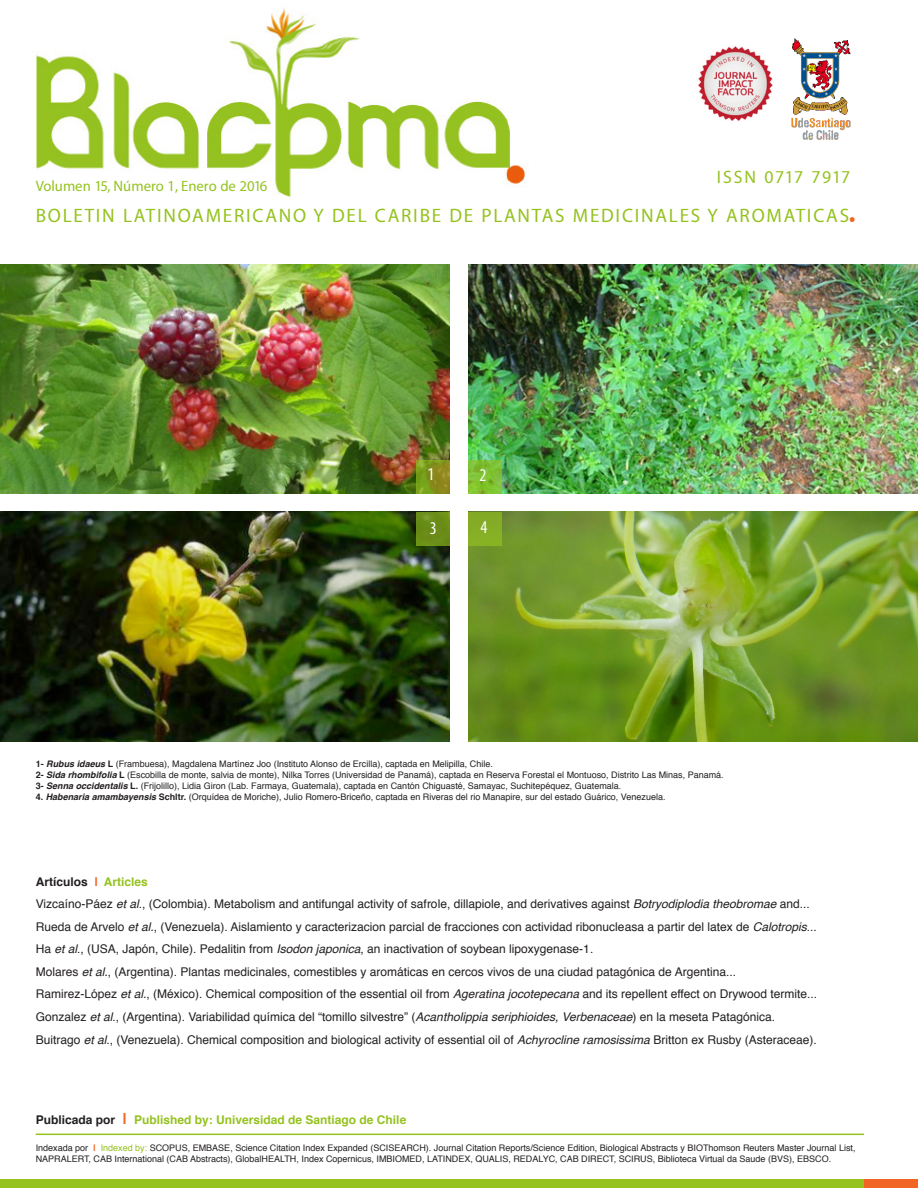
<style>
.page{position:relative;width:918px;height:1188px;background:#fff}
.page>*{position:absolute;margin:0;border:0;box-sizing:border-box;transform-origin:0 0}
.t1{font:500 19.5px "Myriad Apple";letter-spacing:.09em;color:#95c21f}
.t2{font:500 18px "Myriad Apple";letter-spacing:.085em;color:#95c21f}
.t3{font:condensed 18px "Myriad Pro";color:#fff}
.t4{font:500 15px "Myriad Apple";color:#95c21f}
.t5{font:12px "Helvetica";color:#231f20}
.t6{font:700 12px "Helvetica";color:#95c21f}
.t7{font:700 12px "Helvetica";color:#231f20}
.t8{font:9px/10.8px "Helvetica";color:#231f20}
.s1{font-family:"Futura";font-weight:800;font-stretch:condensed;font-size:21px;color:#f26423}
.s2{font-weight:700}
.s3{font-weight:700;font-style:italic}
.s4{font-style:italic}
.s5{color:#95c21f}
</style>
<div class="page">
<img style="left:36px;top:7px;width:491px;height:191px">
<div style="left:0;top:1180px;width:895px;height:8px;background:#95c21f"></div>
<div style="left:864px;top:1180px;width:54px;height:8px;background:#f26423"></div>
<hr style="left:36px;top:1134px;width:828px;height:1px;background:#95c21f">
<img style="left:698px;top:46px;width:75px;height:75px">
<img style="left:0;top:264px;width:450px;height:230px">
<img style="left:468px;top:264px;width:450px;height:230px">
<img style="left:0;top:512px;width:450px;height:229px">
<img style="left:468px;top:512px;width:450px;height:229px">
<svg style="left:416px;top:460px;width:34px;height:34px"></svg>
<div style="left:416px;top:512px;width:34px;height:34px;background:#6a8c17"></div>
<div style="left:468px;top:512px;width:34px;height:34px;background:#86ad25"></div>
<svg style="left:468px;top:460px;width:34px;height:34px"></svg>
<img style="left:791px;top:38px;width:60px;height:102px">
<p class="t4" style="left:36px;top:177px;width:233px">Volumen 15, Número 1, Enero de 2016</p>
<p class="t2" style="left:717px;top:166px;width:135px">ISSN 0717 7917</p>
<p class="t1" style="left:36px;top:204px;width:821px">BOLETIN LATINOAMERICANO Y DEL CARIBE DE PLANTAS MEDICINALES Y AROMATICAS<span class="s1">.</span></p>
<p class="t3" style="left:428px;top:463px;width:8px">1</p>
<p class="t3" style="left:479px;top:464px;width:8px">2</p>
<p class="t3" style="left:430px;top:517px;width:8px">3</p>
<p class="t3" style="left:480px;top:516px;width:8px">4</p>
<p class="t8" style="left:36px;top:759px;width:459px"><span class="s2">1-</span> <span class="s3">Rubus idaeus</span> <span class="s2">L</span> (Frambuesa), Magdalena Martínez Joo (Instituto Alonso de Ercilla), captada en Melipilla, Chile.</p>
<p class="t8" style="left:36px;top:770px;width:690px"><span class="s2">2-</span> <span class="s3">Sida rhombifolia</span> <span class="s2">L</span> (Escobilla de monte, salvia de monte), Nilka Torres (Universidad de Panamá), captada en Reserva Forestal el Montuoso, Distrito Las Minas, Panamá.</p>
<p class="t8" style="left:36px;top:781px;width:587px"><span class="s2">3-</span> <span class="s3">Senna occidentalis</span> <span class="s2">L.</span> (Frijolillo), Lidia Giron (Lab. Farmaya, Guatemala), captada en Cantón Chiguasté, Samayac, Suchitepéquez, Guatemala.</p>
<p class="t8" style="left:36px;top:791px;width:631px"><span class="s2">4.</span> <span class="s3">Habenaria amambayensis</span> <span class="s2">Schltr.</span> (Orquídea de Moriche), Julio Romero-Briceño, captada en Riveras del rio Manapire, sur del estado Guárico, Venezuela.</p>
<p class="t7" style="left:36px;top:872px;width:54px">Artículos</p>
<p class="t6" style="left:104px;top:872px;width:46px">Articles</p>
<p class="t5" style="left:36px;top:895px;width:776px">Vizcaíno-Páez <span class="s4">et al</span>., (Colombia). Metabolism and antifungal activity of safrole, dillapiole, and derivatives against <span class="s4">Botryodiplodia theobromae</span> and...</p>
<p class="t5" style="left:36px;top:917px;width:783px">Rueda de Arvelo <span class="s4">et al.</span>, (Venezuela). Aislamiento y caracterizacion parcial de fracciones con actividad ribonucleasa a partir del latex de <span class="s4">Calotropis</span>...</p>
<p class="t5" style="left:36px;top:940px;width:559px">Ha <span class="s4">et al</span>., (USA, Japón, Chile). Pedalitin from <span class="s4">Isodon japonica</span>, an inactivation of soybean lipoxygenase-1.</p>
<p class="t5" style="left:36px;top:962px;width:702px">Molares <span class="s4">et al.</span>, (Argentina). Plantas medicinales, comestibles y aromáticas en cercos vivos de una ciudad patagónica de Argentina...</p>
<p class="t5" style="left:36px;top:985px;width:783px">Ramirez-López <span class="s4">et al.</span>, (México). Chemical composition of the essential oil from <span class="s4">Ageratina jocotepecana</span> and its repellent effect on Drywood termite...</p>
<p class="t5" style="left:36px;top:1007px;width:741px">Gonzalez <span class="s4">et al</span>., (Argentina). Variabilidad química del “tomillo silvestre” (<span class="s4">Acantholippia seriphioides, Verbenaceae</span>) en la meseta Patagónica.</p>
<p class="t5" style="left:36px;top:1030px;width:783px">Buitrago <span class="s4">et al</span>., (Venezuela). Chemical composition and biological activity of essential oil of <span class="s4">Achyrocline ramosissima</span> Britton ex Rusby (Asteraceae).</p>
<p class="t7" style="left:36px;top:1110px;width:81px">Publicada por</p>
<p class="t6" style="left:134px;top:1110px;width:274px">Published by: Universidad de Santiago de Chile</p>
<p class="t8" style="left:36px;top:1142px;width:54px">Indexada por</p>
<p class="t8" style="left:36px;top:1142px;width:821px;text-indent:65px"><span class="s5">Indexed by:</span> SCOPUS, EMBASE, Science Citation Index Expanded (SCISEARCH). Journal Citation Reports/Science Edition, Biological Abstracts y BIOThomson Reuters Master Journal List,<br>NAPRALERT, CAB International (CAB Abstracts), GlobalHEALTH, Index Copernicus, IMBIOMED, LATINDEX, QUALIS, REDALYC, CAB DIRECT, SCIRUS, Biblioteca Virtual da Saude (BVS), EBSCO.</p>
</div>
